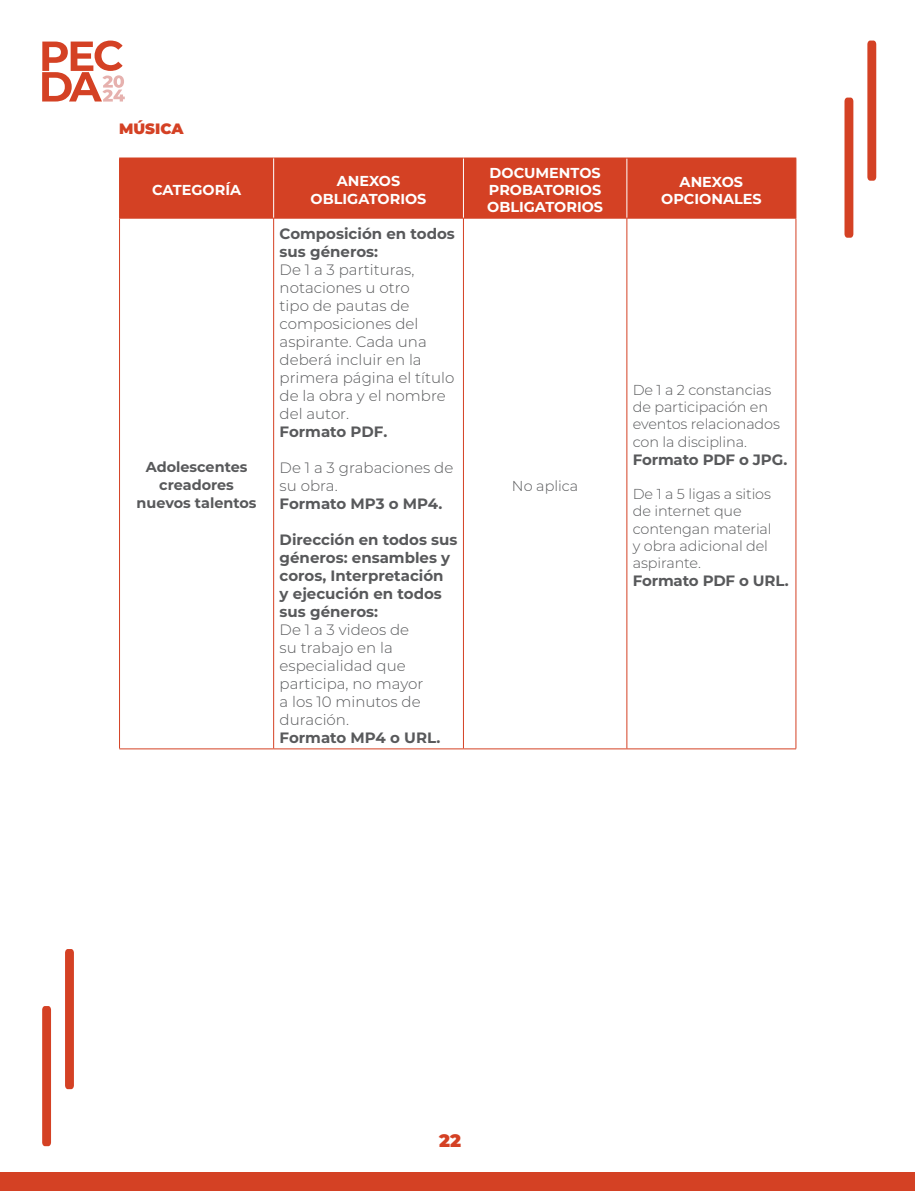
<style>
.page{position:relative;width:915px;height:1191px;background:#fff}
.page>*{position:absolute;margin:0;border:0;box-sizing:border-box;transform-origin:0 0}
.t1{font:900 18px "Montserrat";color:#d44124}
.t2{font:300 15px/18px "Montserrat";color:#58595b}
.t3{font:700 15px/18px "Montserrat";color:#58595b}
.t4{font:900 15px "Montserrat";color:#d44124}
.t5{font:300 14.4px/17.2px "Montserrat";letter-spacing:-.01em;color:#58595b}
.t6{font:700 14.4px/17.1px "Montserrat";color:#fff;text-align:center}
.t7{font:700 14.4px/18px "Montserrat";color:#58595b;text-align:center}
</style>
<div class="page">
<div style="left:0;top:1172px;width:914px;height:19px;background:#d44124"></div>
<svg style="left:867px;top:41px;width:8px;height:140px"></svg>
<svg style="left:844px;top:98px;width:9px;height:140px"></svg>
<svg style="left:65px;top:949px;width:9px;height:140px"></svg>
<svg style="left:42px;top:1006px;width:9px;height:140px"></svg>
<svg style="left:42px;top:41px;width:83px;height:61px"></svg>
<div style="left:120px;top:159px;width:675px;height:59px;background:#d44124"></div>
<hr style="left:119px;top:158px;width:1px;height:60px;background:#d44124">
<hr style="left:119px;top:158px;width:154px;height:1px;background:#d44124">
<hr style="left:119px;top:748px;width:154px;height:1px;background:#d44124">
<hr style="left:119px;top:218px;width:1px;height:530px;background:#d44124">
<hr style="left:273px;top:218px;width:1px;height:530px;background:#d44124">
<hr style="left:463px;top:218px;width:1px;height:530px;background:#d44124">
<hr style="left:626px;top:218px;width:1px;height:530px;background:#d44124">
<hr style="left:795px;top:218px;width:1px;height:530px;background:#d44124">
<hr style="left:273px;top:158px;width:190px;height:1px;background:#d44124">
<hr style="left:273px;top:748px;width:190px;height:1px;background:#d44124">
<hr style="left:273px;top:158px;width:1px;height:60px;background:#fff">
<hr style="left:463px;top:158px;width:1px;height:60px;background:#fff">
<hr style="left:626px;top:158px;width:1px;height:60px;background:#fff">
<hr style="left:463px;top:158px;width:163px;height:1px;background:#d44124">
<hr style="left:463px;top:748px;width:163px;height:1px;background:#d44124">
<hr style="left:626px;top:158px;width:170px;height:1px;background:#d44124">
<hr style="left:626px;top:748px;width:169px;height:1px;background:#d44124">
<hr style="left:795px;top:158px;width:1px;height:60px;background:#d44124">
<hr style="left:119px;top:218px;width:154px;height:1px;background:#d44124">
<hr style="left:273px;top:218px;width:190px;height:1px;background:#d44124">
<hr style="left:463px;top:218px;width:163px;height:1px;background:#d44124">
<hr style="left:626px;top:218px;width:169px;height:1px;background:#d44124">
<p class="t4" style="left:119px;top:117px;width:66px">MÚSICA</p>
<p class="t6" style="left:152px;top:181px;width:91px">CATEGORÍA</p>
<p class="t6" style="left:310px;top:171px;width:117px;line-height:18px">ANEXOS<br>OBLIGATORIOS</p>
<p class="t6" style="left:487px;top:164px;width:117px;text-align:left">DOCUMENTOS<br>PROBATORIOS<br>OBLIGATORIOS</p>
<p class="t6" style="left:661px;top:172px;width:102px">ANEXOS<br>OPCIONALES</p>
<p class="t7" style="left:136px;top:457px;width:121px">Adolescentes creadores nuevos talentos</p>
<p class="t3" style="left:279px;top:224px;width:177px">Composición en todos sus géneros:</p>
<p class="t2" style="left:279px;top:260px;width:176px">De 1 a 3 partituras, notaciones u otro<br>tipo de pautas de composiciones del aspirante. Cada una deberá incluir en la primera página el título de la obra y el nombre del autor.</p>
<p class="t3" style="left:279px;top:422px;width:109px">Formato PDF.</p>
<p class="t2" style="left:279px;top:458px;width:175px">De 1 a 3 grabaciones de su obra.</p>
<p class="t3" style="left:279px;top:494px;width:164px">Formato MP3 o MP4.</p>
<p class="t3" style="left:279px;top:530px;width:179px">Dirección en todos sus géneros: ensambles y coros, Interpretación<br>y ejecución en todos sus géneros:</p>
<p class="t2" style="left:279px;top:620px;width:145px">De 1 a 3 videos de su trabajo en la especialidad que participa, no mayor a los 10 minutos de duración.</p>
<p class="t3" style="left:279px;top:728px;width:162px">Formato MP4 o URL.</p>
<p class="t5" style="left:511px;top:476px;width:68px">No aplica</p>
<p class="t5" style="left:632px;top:380px;width:148px">De 1 a 2 constancias de participación en eventos relacionados con la disciplina.</p>
<p class="t3" style="left:632px;top:449px;width:156px">Formato PDF o JPG.</p>
<p class="t5" style="left:632px;top:485px;width:140px">De 1 a 5 ligas a sitios de internet que contengan material y obra adicional del aspirante.</p>
<p class="t3" style="left:632px;top:571px;width:157px">Formato PDF o URL.</p>
<p class="t1" style="left:439px;top:1127px;width:23px">22</p>
</div>
